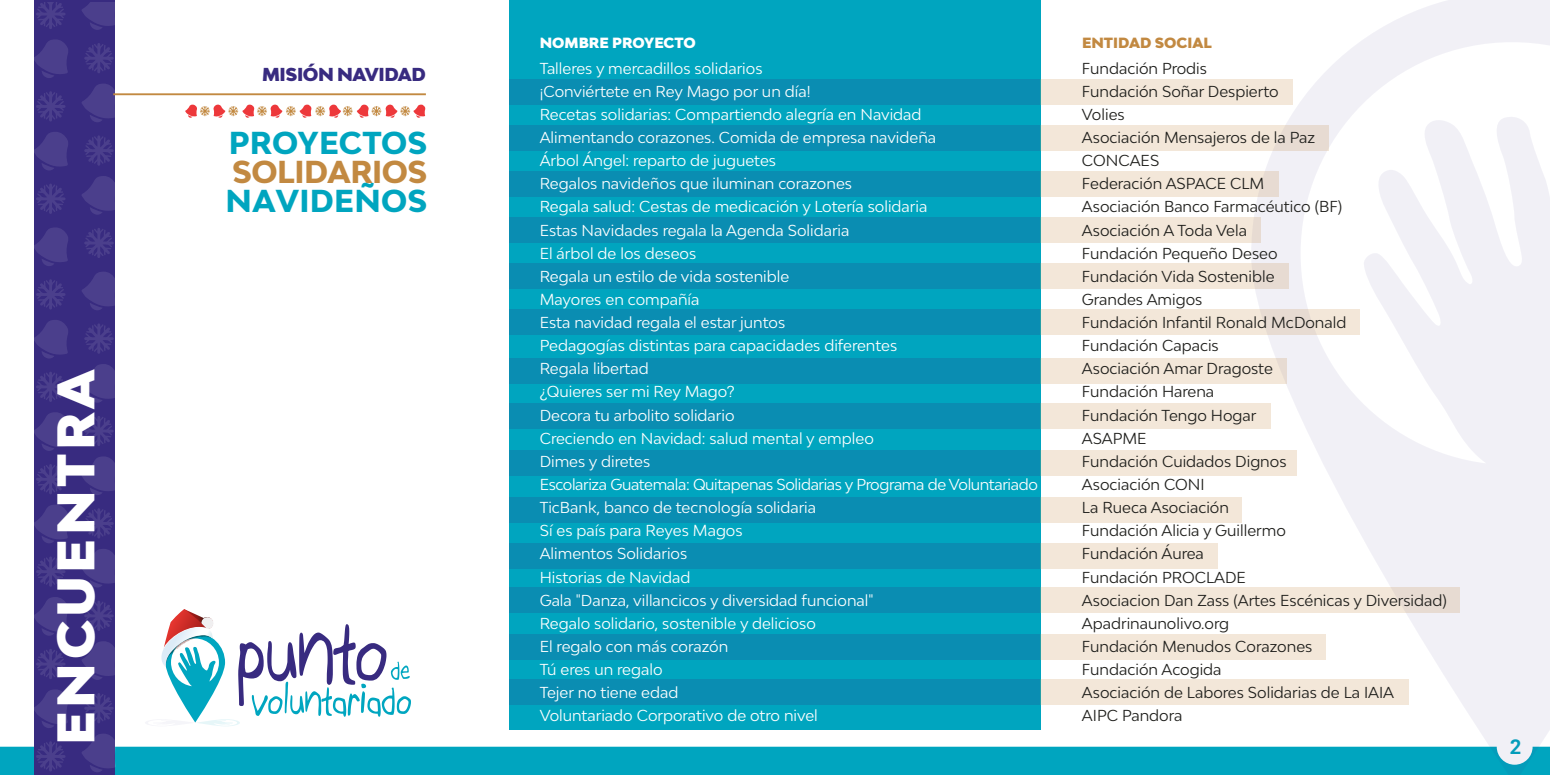
<style>
.page{position:relative;width:1550px;height:775px;background:#fff}
.page>*{position:absolute;margin:0;border:0;box-sizing:border-box;transform-origin:0 0}
.t1{font:900 50px "Bw Modelica";letter-spacing:.07em;color:#fff}
.t2{font:800 30px "Bw Modelica";letter-spacing:.01em;color:#00a5bf}
.t3{font:800 30px "Bw Modelica";letter-spacing:-.015em;color:#c28941}
.t4{font:700 19.62px "Bw Modelica";color:#00a5bf}
.t5{font:900 17.75px "Bw Modelica";letter-spacing:-.025em;color:#382b80}
.t6{font:15px/23.1px "Bw Modelica";color:#fff}
.t7{font:15px/23.1px "Bw Modelica";color:#1e1e1b}
.t8{font:900 14px "Bw Modelica";color:#fff}
.t9{font:900 14px "Bw Modelica";color:#c28941}
</style>
<div class="page">
<svg style="left:1251px;top:0;width:299px;height:597px;fill:#f1f0f6"></svg>
<div style="left:34px;top:0;width:81px;height:775px;background:#382b80"></div>
<svg style="left:34px;top:228px;width:34px;height:38px"></svg>
<svg style="left:36px;top:279px;width:29px;height:30px"></svg>
<svg style="left:34px;top:320px;width:34px;height:38px"></svg>
<svg style="left:36px;top:372px;width:29px;height:30px"></svg>
<svg style="left:34px;top:412px;width:34px;height:39px"></svg>
<svg style="left:36px;top:464px;width:29px;height:30px"></svg>
<svg style="left:34px;top:505px;width:34px;height:38px"></svg>
<svg style="left:36px;top:557px;width:29px;height:30px"></svg>
<svg style="left:82px;top:272px;width:33px;height:38px"></svg>
<svg style="left:84px;top:324px;width:30px;height:30px"></svg>
<svg style="left:82px;top:364px;width:33px;height:39px"></svg>
<svg style="left:84px;top:416px;width:30px;height:30px"></svg>
<svg style="left:82px;top:456px;width:33px;height:39px"></svg>
<svg style="left:84px;top:508px;width:30px;height:30px"></svg>
<svg style="left:82px;top:549px;width:33px;height:38px"></svg>
<svg style="left:36px;top:3px;width:29px;height:26px"></svg>
<svg style="left:34px;top:39px;width:34px;height:39px"></svg>
<svg style="left:36px;top:91px;width:29px;height:30px"></svg>
<svg style="left:34px;top:132px;width:34px;height:38px"></svg>
<svg style="left:36px;top:184px;width:29px;height:30px"></svg>
<svg style="left:82px;top:3px;width:33px;height:27px"></svg>
<svg style="left:84px;top:43px;width:30px;height:30px"></svg>
<svg style="left:82px;top:84px;width:33px;height:38px"></svg>
<svg style="left:84px;top:136px;width:30px;height:30px"></svg>
<svg style="left:82px;top:176px;width:33px;height:39px"></svg>
<svg style="left:84px;top:228px;width:30px;height:30px"></svg>
<div style="left:509px;top:0;width:532px;height:730px;background:#00a5bf"></div>
<div style="left:1040px;top:79px;width:253px;height:26px;background:#f3e7d9"></div>
<div style="left:510px;top:79px;width:530px;height:26px;background:#0a8db2"></div>
<div style="left:1040px;top:125px;width:289px;height:25px;background:#f3e7d9"></div>
<div style="left:510px;top:125px;width:530px;height:25px;background:#0a8db2"></div>
<div style="left:1040px;top:171px;width:238px;height:25px;background:#f3e7d9"></div>
<div style="left:510px;top:171px;width:530px;height:25px;background:#0a8db2"></div>
<div style="left:1040px;top:218px;width:221px;height:25px;background:#f3e7d9"></div>
<div style="left:510px;top:218px;width:530px;height:25px;background:#0a8db2"></div>
<div style="left:1040px;top:263px;width:249px;height:25px;background:#f3e7d9"></div>
<div style="left:510px;top:263px;width:530px;height:25px;background:#0a8db2"></div>
<div style="left:1040px;top:310px;width:320px;height:25px;background:#f3e7d9"></div>
<div style="left:510px;top:310px;width:530px;height:25px;background:#0a8db2"></div>
<div style="left:1040px;top:358px;width:247px;height:25px;background:#f3e7d9"></div>
<div style="left:510px;top:358px;width:530px;height:25px;background:#0a8db2"></div>
<div style="left:1040px;top:403px;width:230px;height:26px;background:#f3e7d9"></div>
<div style="left:510px;top:403px;width:530px;height:26px;background:#0a8db2"></div>
<div style="left:1040px;top:450px;width:257px;height:25px;background:#f3e7d9"></div>
<div style="left:510px;top:450px;width:530px;height:25px;background:#0a8db2"></div>
<div style="left:1040px;top:497px;width:202px;height:25px;background:#f3e7d9"></div>
<div style="left:510px;top:497px;width:530px;height:25px;background:#0a8db2"></div>
<div style="left:1040px;top:544px;width:177px;height:25px;background:#f3e7d9"></div>
<div style="left:510px;top:544px;width:530px;height:25px;background:#0a8db2"></div>
<div style="left:1040px;top:587px;width:420px;height:26px;background:#f3e7d9"></div>
<div style="left:510px;top:587px;width:530px;height:26px;background:#0a8db2"></div>
<svg style="left:0;top:597px;width:1550px;height:178px"></svg>
<hr style="left:113px;top:93px;width:313px;height:2px;background:#c28941">
<svg style="left:185px;top:104px;width:240px;height:14px"></svg>
<h1 class="t1" style="left:43px;top:745px;width:378px;rotate:-90deg">ENCUENTRA</h1>
<p class="t5" style="left:262px;top:63px;width:165px">MISIÓN NAVIDAD</p>
<h2 class="t2" style="left:229px;top:124px;width:200px">PROYECTOS</h2>
<h2 class="t3" style="left:232px;top:152px;width:197px">SOLIDARIOS</h2>
<h2 class="t2" style="left:226px;top:181px;width:204px">NAVIDEÑOS</h2>
<p class="t8" style="left:540px;top:33px;width:158px">NOMBRE PROYECTO</p>
<p class="t9" style="left:1082px;top:33px;width:131px">ENTIDAD SOCIAL</p>
<p class="t7" style="left:1082px;top:56px;width:366px">Fundación Prodis<br>Fundación Soñar Despierto<br>Volies<br>Asociación Mensajeros de la Paz<br>CONCAES<br>Federación ASPACE CLM<br>Asociación Banco Farmacéutico (BF)<br>Asociación A Toda Vela<br>Fundación Pequeño Deseo<br>Fundación Vida Sostenible<br>Grandes Amigos<br>Fundación Infantil Ronald McDonald<br>Fundación Capacis<br>Asociación Amar Dragoste<br>Fundación Harena<br>Fundación Tengo Hogar<br>ASAPME<br>Fundación Cuidados Dignos<br>Asociación CONI<br>La Rueca Asociación<br>Fundación Alicia y Guillermo<br>Fundación Áurea<br>Fundación PROCLADE<br>Asociacion Dan Zass (Artes Escénicas y Diversidad)<br>Apadrinaunolivo.org<br>Fundación Menudos Corazones<br>Fundación Acogida<br>Asociación de Labores Solidarias de La IAIA<br>AIPC Pandora</p>
<p class="t6" style="left:540px;top:56px;width:500px">Talleres y mercadillos solidarios<br>¡Conviértete en Rey Mago por un día!<br>Recetas solidarias: Compartiendo alegría en Navidad<br>Alimentando corazones. Comida de empresa navideña<br>Árbol Ángel: reparto de juguetes<br>Regalos navideños que iluminan corazones<br>Regala salud: Cestas de medicación y Lotería solidaria<br>Estas Navidades regala la Agenda Solidaria<br>El árbol de los deseos<br>Regala un estilo de vida sostenible<br>Mayores en compañía<br>Esta navidad regala el estar juntos<br>Pedagogías distintas para capacidades diferentes<br>Regala libertad<br>¿Quieres ser mi Rey Mago?<br>Decora tu arbolito solidario<br>Creciendo en Navidad: salud mental y empleo<br>Dimes y diretes<br>Escolariza Guatemala: Quitapenas Solidarias y Programa de Voluntariado TicBank, banco de tecnología solidaria<br>Sí es país para Reyes Magos<br>Alimentos Solidarios<br>Historias de Navidad<br>Gala "Danza, villancicos y diversidad funcional"<br>Regalo solidario, sostenible y delicioso<br>El regalo con más corazón<br>Tú eres un regalo<br>Tejer no tiene edad<br>Voluntariado Corporativo de otro nivel</p>
<h3 class="t4" style="left:1510px;top:734px;width:13px">2</h3>
</div>
